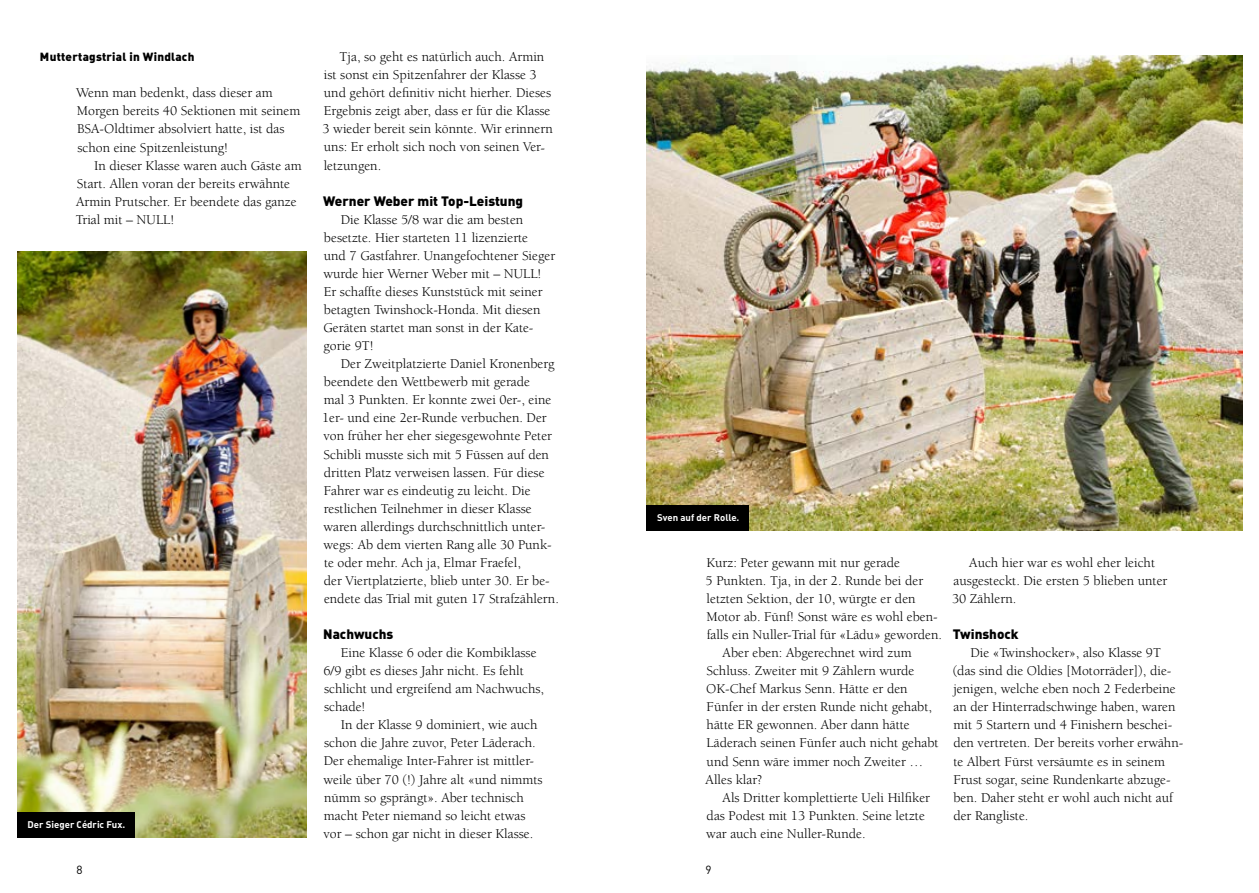
<style>
.page{position:relative;width:1259px;height:893px;background:#fff}
.page>*{position:absolute;margin:0;border:0;box-sizing:border-box;transform-origin:0 0}
.t1{font:13.8px/18px "Berkeley";color:#000}
.t2{font:900 13.5px "DIN";color:#000}
.t3{font:11.7px "DIN Black Alternate";letter-spacing:.02em;color:#000}
.t4{font:11.7px "DIN";color:#000}
.t5{font:9.6px "DIN Bold Alternate";color:#fff}
</style>
<div class="page">
<img style="left:646px;top:55px;width:596px;height:476px">
<img style="left:17px;top:252px;width:289px;height:586px">
<div style="left:646px;top:505px;width:102px;height:26px;background:#000"></div>
<div style="left:17px;top:812px;width:117px;height:26px;background:#000"></div>
<p class="t1" style="left:322px;top:48px;width:232px;text-indent:17px">Tja, so geht es natürlich auch. Armin ist sonst ein Spitzenfahrer der Klasse 3 und gehört definitiv nicht hierher. Dieses Ergebnis zeigt aber, dass er für die Klasse 3 wieder bereit sein könnte. Wir erinnern uns: Er erholt sich noch von seinen Ver&shy;letzungen.</p>
<p class="t2" style="left:323px;top:192px;width:201px">Werner Weber mit Top-Leistung</p>
<p class="t1" style="left:323px;top:211px;width:233px;text-indent:17px">Die Klasse 5/8 war die am besten besetzte. Hier starteten 11 lizenzierte<br>und 7 Gastfahrer. Unangefochtener Sieger wurde hier Werner Weber mit – NULL!<br>Er schaffte dieses Kunststück mit seiner betagten Twinshock-Honda. Mit diesen Geräten startet man sonst in der Kate&shy;gorie 9T!</p>
<p class="t1" style="left:322px;top:355px;width:238px;text-indent:19px">Der Zweitplatzierte Daniel Kronenberg beendete den Wettbewerb mit gerade<br>mal 3 Punkten. Er konnte zwei 0er-, eine 1er- und eine 2er-Runde verbuchen. Der von früher her eher siegesgewohnte Peter Schibli musste sich mit 5 Füssen auf den dritten Platz verweisen lassen. Für diese Fahrer war es eindeutig zu leicht. Die restlichen Teilnehmer in dieser Klasse waren allerdings durchschnittlich unter&shy;wegs: Ab dem vierten Rang alle 30 Punk&shy;te oder mehr. Ach ja, Elmar Fraefel,<br>der Viertplatzierte, blieb unter 30. Er be&shy;endete das Trial mit guten 17 Strafzählern.</p>
<p class="t2" style="left:323px;top:625px;width:72px">Nachwuchs</p>
<p class="t1" style="left:323px;top:644px;width:222px;text-indent:17px">Eine Klasse 6 oder die Kombiklasse<br>6/9 gibt es dieses Jahr nicht. Es fehlt schlicht und ergreifend am Nachwuchs, schade!</p>
<p class="t1" style="left:323px;top:716px;width:221px;text-indent:17px">In der Klasse 9 dominiert, wie auch schon die Jahre zuvor, Peter Läderach.<br>Der ehemalige Inter-Fahrer ist mittler&shy;weile über 70 (!) Jahre alt «und nimmts nümm so gsprängt». Aber technisch macht Peter niemand so leicht etwas vor – schon gar nicht in dieser Klasse.</p>
<p class="t3" style="left:40px;top:49px;width:156px">Muttertagstrial in Windlach</p>
<p class="t1" style="left:76px;top:84px;width:226px">Wenn man bedenkt, dass dieser am Morgen bereits 40 Sektionen mit seinem BSA-Oldtimer absolviert hatte, ist das schon eine Spitzenleistung!</p>
<p class="t1" style="left:76px;top:157px;width:227px;text-indent:18px">In dieser Klasse waren auch Gäste am<br>Start. Allen voran der bereits erwähnte<br>Armin Prutscher. Er beendete das ganze<br>Trial mit – NULL!</p>
<p class="t5" style="left:657px;top:511px;width:84px">Sven auf der Rolle.</p>
<p class="t1" style="left:706px;top:554px;width:195px">Kurz: Peter gewann mit nur gerade</p>
<p class="t1" style="left:705px;top:572px;width:219px">5 Punkten. Tja, in der 2. Runde bei der</p>
<p class="t1" style="left:706px;top:590px;width:211px">letzten Sektion, der 10, würgte er den</p>
<p class="t1" style="left:706px;top:608px;width:233px">Motor ab. Fünf! Sonst wäre es wohl eben-</p>
<p class="t1" style="left:706px;top:626px;width:237px">falls ein Nuller-Trial für «Lädu» geworden.</p>
<p class="t1" style="left:722px;top:644px;width:191px">Aber eben: Abgerechnet wird zum</p>
<p class="t1" style="left:706px;top:662px;width:209px">Schluss. Zweiter mit 9 Zählern wurde</p>
<p class="t1" style="left:706px;top:680px;width:203px">OK-Chef Markus Senn. Hätte er den</p>
<p class="t1" style="left:706px;top:698px;width:227px">Fünfer in der ersten Runde nicht gehabt,</p>
<p class="t1" style="left:706px;top:716px;width:205px">hätte ER gewonnen. Aber dann hätte</p>
<p class="t1" style="left:706px;top:734px;width:234px">Läderach seinen Fünfer auch nicht gehabt</p>
<p class="t1" style="left:706px;top:752px;width:218px">und Senn wäre immer noch Zweiter …</p>
<p class="t1" style="left:705px;top:770px;width:58px">Alles klar?</p>
<p class="t1" style="left:722px;top:789px;width:209px">Als Dritter komplettierte Ueli Hilfiker</p>
<p class="t1" style="left:706px;top:807px;width:220px">das Podest mit 13 Punkten. Seine letzte</p>
<p class="t1" style="left:706px;top:825px;width:161px">war auch eine Nuller-Runde.</p>
<p class="t5" style="left:28px;top:818px;width:99px">Der Sieger Cédric Fux.</p>
<p class="t4" style="left:77px;top:862px;width:8px">8</p>
<p class="t4" style="left:705px;top:862px;width:8px">9</p>
<p class="t1" style="left:952px;top:554px;width:217px;text-indent:17px">Auch hier war es wohl eher leicht ausgesteckt. Die ersten 5 blieben unter<br>30 Zählern.</p>
<p class="t2" style="left:952px;top:625px;width:67px">Twinshock</p>
<p class="t1" style="left:952px;top:644px;width:232px;text-indent:18px">Die «Twinshocker», also Klasse 9T (das sind die Oldies [Motorräder]), die&shy;jenigen, welche eben noch 2 Federbeine an der Hinterradschwinge haben, waren mit 5 Startern und 4 Finishern beschei&shy;den vertreten. Der bereits vorher erwähn&shy;te Albert Fürst versäumte es in seinem Frust sogar, seine Rundenkarte abzuge&shy;ben. Daher steht er wohl auch nicht auf der Rangliste.</p>
</div>
